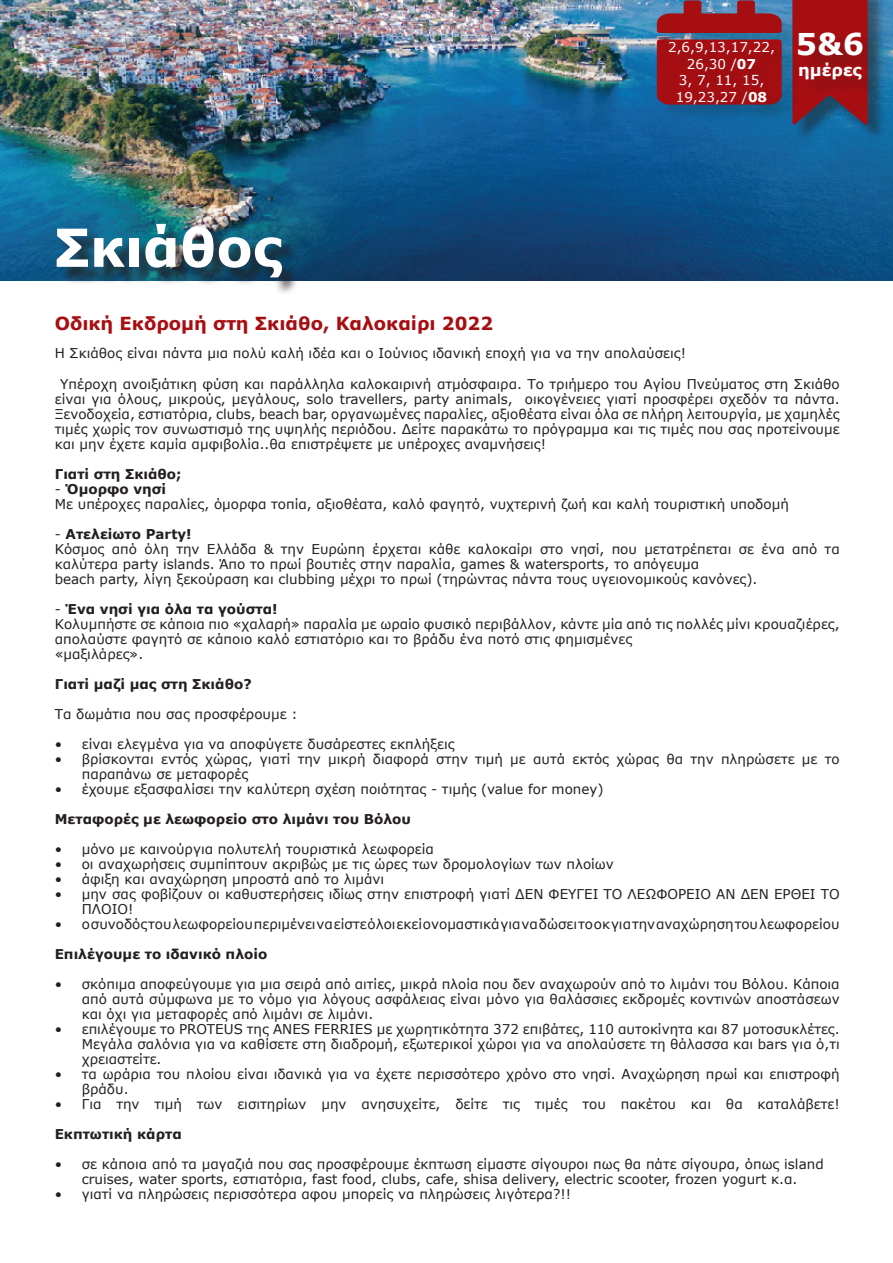
<style>
.page{position:relative;width:893px;height:1263px;background:#fff}
.page>*{position:absolute;margin:0;border:0;box-sizing:border-box;transform-origin:0 0}
.Heading_1{font:700 52.5px "Verdana";color:#fff}
.Heading_1-2{font:700 30px "Verdana";color:#fff}
.Paragraph{font:700 18px "Verdana";color:#a70e12}
.Heading_1-3{font:700 16.5px "Verdana";color:#fff}
.Paragraph-2{font:13.5px/15px "Verdana";color:#231f20}
.Paragraph-3{font:700 13.5px "Verdana";color:#231f20}
.Η1{font:13.5px "Verdana";color:#fff}
.s1{font-weight:700}
.s2{font-weight:400}
</style>
<div class="page">
<img style="left:0;top:0;width:893px;height:281px">
<div style="left:795px;top:0;width:92px;height:142px;background:#231f20;opacity:.5"></div>
<svg style="left:792px;top:0;width:76px;height:125px;background:#83212e"></svg>
<div style="left:801px;top:34px;width:80px;height:63px;background:#231f20;opacity:.25"></div>
<div style="left:659px;top:3px;width:140px;height:119px;background:#231f20;opacity:.15"></div>
<svg style="left:657px;top:0;width:125px;height:105px;background:#873749"></svg>
<div style="left:672px;top:44px;width:120px;height:78px;background:#231f20;opacity:.25"></div>
<div style="left:59px;top:226px;width:241px;height:70px;background:#231f20;opacity:.75"></div>
<p class="Heading_1" style="left:54px;top:211px;width:230px">Σκιάθος</p>
<p class="Η1" style="left:668px;top:38px;width:108px">2,6,9,13,17,22,</p>
<p class="Η1" style="left:687px;top:54px;width:71px">26,30 /<span class="s1">07</span></p>
<p class="Η1" style="left:679px;top:71px;width:87px">3, 7, 11, 15,</p>
<p class="Η1" style="left:676px;top:87px;width:93px">19,23,27 /<span class="s1">08</span></p>
<p class="Heading_1-2" style="left:796px;top:22px;width:70px">5&amp;6</p>
<p class="Heading_1-3" style="left:798px;top:58px;width:65px">ημέρες</p>
<p class="Paragraph" style="left:55px;top:311px;width:440px">Οδική Εκδρομή στη Σκιάθο, Καλοκαίρι 2022</p>
<p class="Paragraph-2" style="left:55px;top:346px;width:633px">Η Σκιάθος είναι πάντα μια πολύ καλή ιδέα και ο Ιούνιος ιδανική εποχή για να την απολαύσεις!</p>
<p class="Paragraph-2" style="left:55px;top:376px;width:786px;text-align:justify;text-indent:6px">Υπέροχη ανοιξιάτικη φύση και παράλληλα καλοκαιρινή ατμόσφαιρα. Το τριήμερο του Αγίου Πνεύματος στη Σκιάθο είναι για όλους, μικρούς, μεγάλους, solo travellers, party animals, οικογένειες γιατί προσφέρει σχεδόν τα πάντα.<br>Ξενοδοχεία, εστιατόρια, clubs, beach bar, οργανωμένες παραλίες, αξιοθέατα είναι όλα σε πλήρη λειτουργία, με χαμηλές τιμές χωρίς τον συνωστισμό της υψηλής περιόδου. Δείτε παρακάτω το πρόγραμμα και τις τιμές που σας προτείνουμε και μην έχετε καμία αμφιβολία..θα επιστρέψετε με υπέροχες αναμνήσεις!</p>
<p class="Paragraph-3" style="left:55px;top:464px;width:128px">Γιατί στη Σκιάθο;</p>
<p class="Paragraph-3" style="left:55px;top:479px;width:113px"><span class="s2">-</span> Όμορφο νησί</p>
<p class="Paragraph-2" style="left:55px;top:496px;width:736px">Mε υπέροχες παραλίες, όμορφα τοπία, αξιοθέατα, καλό φαγητό, νυχτερινή ζωή και καλή τουριστική υποδομή</p>
<p class="Paragraph-3" style="left:55px;top:524px;width:138px"><span class="s2">-</span> Aτελείωτο Party!</p>
<p class="Paragraph-2" style="left:55px;top:541px;width:786px">Κόσμος από όλη την Ελλάδα &amp; την Ευρώπη έρχεται κάθε καλοκαίρι στο νησί, που μετατρέπεται σε ένα από τα καλύτερα party islands. Άπο το πρωί βουτιές στην παραλία, games &amp; watersports, το απόγευμα</p>
<p class="Paragraph-2" style="left:55px;top:571px;width:704px">beach party, λίγη ξεκούραση και clubbing μέχρι το πρωί (τηρώντας πάντα τους υγειονομικούς κανόνες).</p>
<p class="Paragraph-3" style="left:55px;top:599px;width:224px"><span class="s2">-</span> Ένα νησί για όλα τα γούστα!</p>
<p class="Paragraph-2" style="left:55px;top:616px;width:786px">Κολυμπήστε σε κάποια πιο «χαλαρή» παραλία με ωραίο φυσικό περιβάλλον, κάντε μία από τις πολλές μίνι κρουαζιέρες, απολαύστε φαγητό σε κάποιο καλό εστιατόριο και το βράδυ ένα ποτό στις φημισμένες</p>
<p class="Paragraph-2" style="left:55px;top:646px;width:90px">«μαξιλάρες».</p>
<p class="Paragraph-3" style="left:55px;top:674px;width:198px">Γιατί μαζί μας στη Σκιάθο?</p>
<p class="Paragraph-2" style="left:55px;top:706px;width:244px">Τα δωμάτια που σας προσφέρουμε :</p>
<p class="Paragraph-2" style="left:55px;top:736px;width:401px">• είναι ελεγμένα για να αποφύγετε δυσάρεστες εκπλήξεις</p>
<p class="Paragraph-2" style="left:82px;top:751px;width:759px;text-indent:-27px">• βρίσκονται εντός χώρας, γιατί την μικρή διαφορά στην τιμή με αυτά εκτός χώρας θα την πληρώσετε με το παραπάνω σε μεταφορές</p>
<p class="Paragraph-2" style="left:55px;top:781px;width:550px">• έχουμε εξασφαλίσει την καλύτερη σχέση ποιότητας - τιμής (value for money)</p>
<p class="Paragraph-3" style="left:55px;top:809px;width:358px">Mεταφορές με λεωφορείο στο λιμάνι του Βόλου</p>
<p class="Paragraph-2" style="left:55px;top:841px;width:381px">• μόνο με καινούργια πολυτελή τουριστικά λεωφορεία</p>
<p class="Paragraph-2" style="left:55px;top:856px;width:561px">• οι αναχωρήσεις συμπίπτουν ακριβώς με τις ώρες των δρομολογίων των πλοίων</p>
<p class="Paragraph-2" style="left:55px;top:871px;width:331px">• άφιξη και αναχώρηση μπροστά από το λιμάνι</p>
<p class="Paragraph-2" style="left:82px;top:886px;width:759px;text-indent:-27px">• μην σας φοβίζουν οι καθυστερήσεις ιδίως στην επιστροφή γιατί ΔΕΝ ΦΕΥΓΕΙ ΤΟ ΛΕΩΦΟΡΕΙΟ ΑΝ ΔΕΝ ΕΡΘΕΙ ΤΟ<br>ΠΛΟΙΟ!</p>
<p class="Paragraph-2" style="left:55px;top:916px;width:786px">• ο συνοδός του λεωφορείου περιμένει να είστε όλοι εκεί ονομαστικά για να δώσει το οκ για την αναχώρηση του λεωφορείου</p>
<p class="Paragraph-3" style="left:55px;top:944px;width:214px">Επιλέγουμε το ιδανικό πλοίο</p>
<p class="Paragraph-2" style="left:82px;top:976px;width:759px;text-align:justify;text-indent:-27px">• σκόπιμα αποφεύγουμε για μια σειρά από αιτίες, μικρά πλοία που δεν αναχωρούν από το λιμάνι του Βόλου. Κάποια από αυτά σύμφωνα με το νόμο για λόγους ασφάλειας είναι μόνο για θαλάσσιες εκδρομές κοντινών αποστάσεων και όχι για μεταφορές από λιμάνι σε λιμάνι.</p>
<p class="Paragraph-2" style="left:82px;top:1021px;width:759px;text-align:justify;text-indent:-27px">• επιλέγουμε το PROTEUS της ANES FERRIES με χωρητικότητα 372 επιβάτες, 110 αυτοκίνητα και 87 μοτοσυκλέτες.<br>Μεγάλα σαλόνια για να καθίσετε στη διαδρομή, εξωτερικοί χώροι για να απολαύσετε τη θάλασσα και bars για ό,τι χρειαστείτε.</p>
<p class="Paragraph-2" style="left:82px;top:1066px;width:759px;text-indent:-27px">• τα ωράρια του πλοίου είναι ιδανικά για να έχετε περισσότερο χρόνο στο νησί. Αναχώρηση πρωί και επιστροφή βράδυ.</p>
<p class="Paragraph-2" style="left:55px;top:1096px;width:786px">• Για την τιμή των εισιτηρίων μην ανησυχείτε, δείτε τις τιμές του πακέτου και θα καταλάβετε!</p>
<p class="Paragraph-3" style="left:55px;top:1124px;width:129px">Εκπτωτική κάρτα</p>
<p class="Paragraph-2" style="left:55px;top:1156px;width:770px;text-align:center">• σε κάποια από τα μαγαζιά που σας προσφέρουμε έκπτωση είμαστε σίγουροι πως θα πάτε σίγουρα, όπως island cruises, water sports, εστιατόρια, fast food, clubs, cafe, shisa delivery, electric scooter, frozen yogurt κ.α.</p>
<p class="Paragraph-2" style="left:55px;top:1186px;width:518px">• γιατί να πληρώσεις περισσότερα αφου μπορείς να πληρώσεις λιγότερα?!!</p>
</div>
